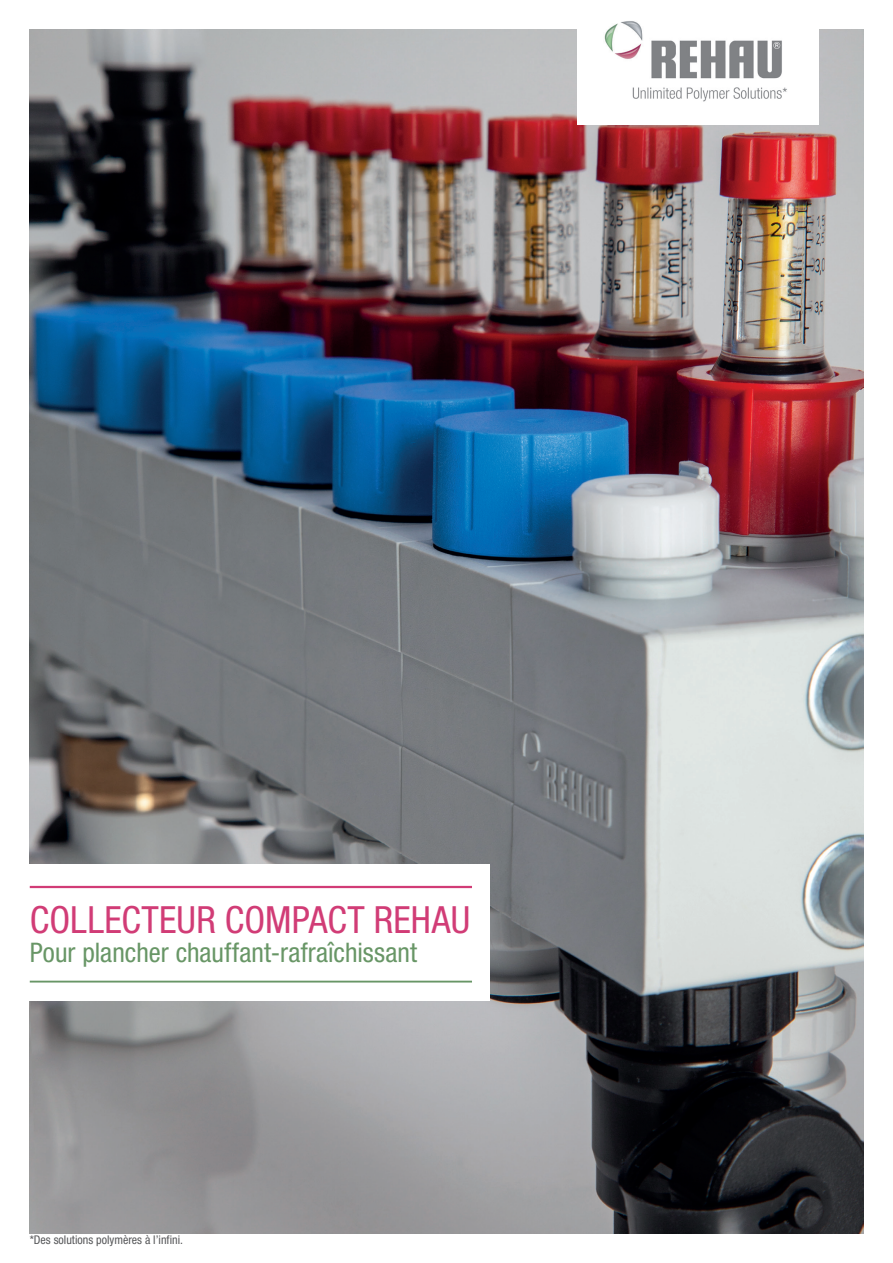
<style>
.page{position:relative;width:893px;height:1263px;background:#fff}
.page>*{position:absolute;margin:0;border:0;box-sizing:border-box;transform-origin:0 0}
.t1{font:condensed 37.5px "Helvetica Neue LT Pro";letter-spacing:.005em;color:#d13c76}
.t2{font:condensed 27px "Helvetica Neue LT Pro";color:#689666}
.t3{font:condensed 12px "Helvetica Neue LT Std";color:#57585a}
</style>
<div class="page">
<img style="left:30px;top:30px;width:833px;height:1203px">
<img style="left:578px;top:21px;width:241px;height:103px">
<div style="left:0;top:864px;width:489px;height:137px;background:#fff"></div>
<hr style="left:30px;top:886px;width:442px;height:2px;background:#d13c76">
<hr style="left:30px;top:981px;width:442px;height:1px;background:#689666">
<h1 class="t1" style="left:30px;top:898px;width:442px">COLLECTEUR COMPACT REHAU</h1>
<p class="t2" style="left:30px;top:937px;width:389px">Pour plancher chauffant-rafraîchissant</p>
<p class="t3" style="left:30px;top:1232px;width:155px">*Des solutions polymères à l’infini.</p>
</div>
